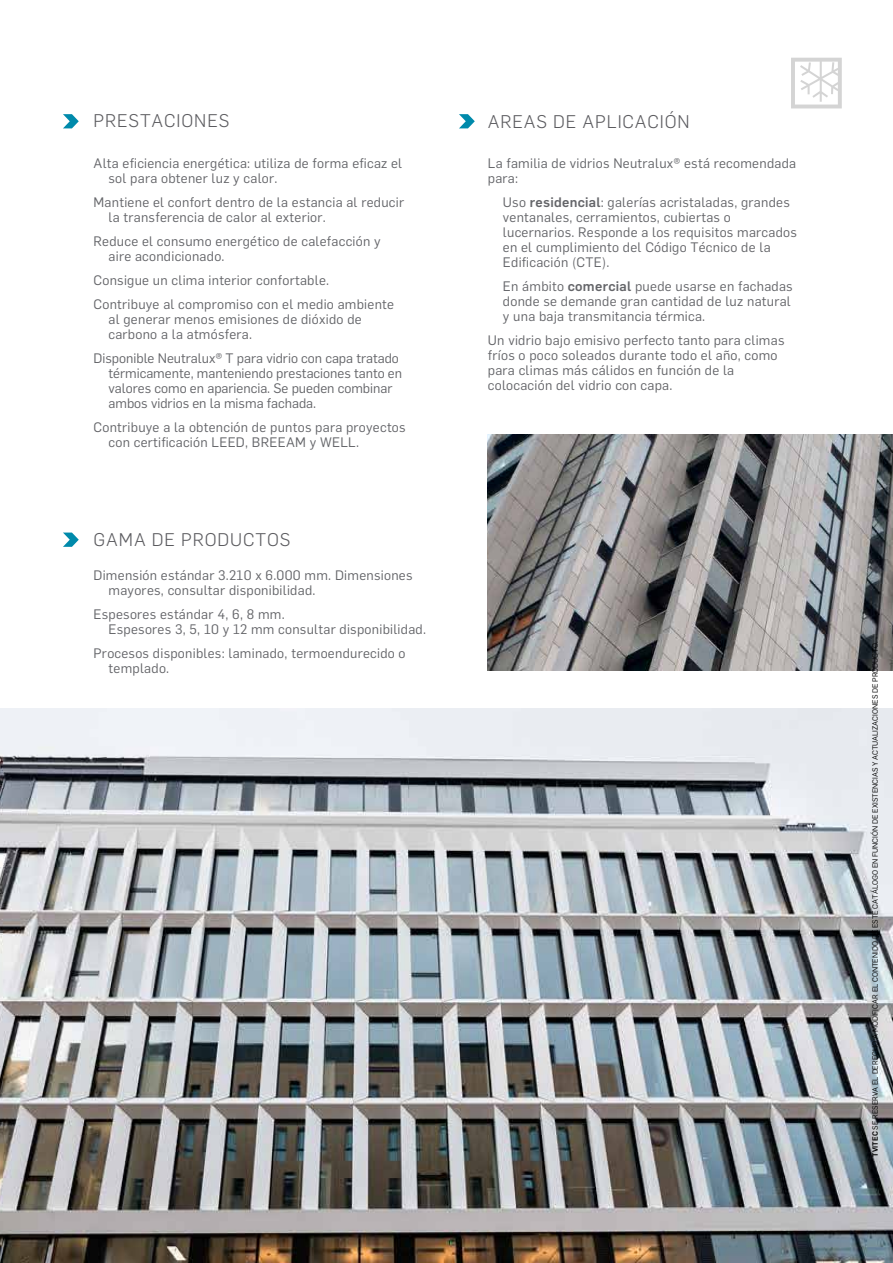
<style>
.page{position:relative;width:893px;height:1263px;background:#fff}
.page>*{position:absolute;margin:0;border:0;box-sizing:border-box;transform-origin:0 0}
.t1{font:300 18px "Flama";letter-spacing:.05em;color:#5b5b5f}
.t2{font:13.5px/15px "Flama";letter-spacing:.02em;color:#646569}
.t3{font:13.5px/15px "Flama";color:#646569}
.t4{font:7.5px "Flama";color:#000}
.s1{font-weight:500}
</style>
<div class="page">
<img style="left:488px;top:435px;width:405px;height:235px">
<svg style="left:63px;top:533px;width:16px;height:14px"></svg>
<img style="left:0;top:708px;width:893px;height:555px">
<svg style="left:63px;top:114px;width:16px;height:14px"></svg>
<svg style="left:459px;top:114px;width:16px;height:14px"></svg>
<svg style="left:791px;top:58px;width:51px;height:50px"></svg>
<h1 class="t1" style="left:94px;top:109px;width:137px">PRESTACIONES</h1>
<h1 class="t1" style="left:488px;top:109px;width:203px">AREAS DE APLICACIÓN</h1>
<p class="t2" style="left:109px;top:155px;width:295px;text-indent:-15px">Alta eficiencia energética: utiliza de forma eficaz el sol para obtener luz y calor.</p>
<p class="t2" style="left:109px;top:194px;width:297px;text-indent:-15px">Mantiene el confort dentro de la estancia al reducir la transferencia de calor al exterior.</p>
<p class="t2" style="left:109px;top:233px;width:274px;text-indent:-15px">Reduce el consumo energético de calefacción y aire acondicionado.</p>
<p class="t2" style="left:94px;top:268px;width:302px;line-height:24px">Consigue un clima interior confortable.<br>Contribuye al compromiso con el medio ambiente</p>
<p class="t2" style="left:109px;top:311px;width:255px">al generar menos emisiones de dióxido de carbono a la atmósfera.</p>
<p class="t3" style="left:109px;top:350px;width:295px;text-indent:-15px">Disponible Neutralux® T para vidrio con capa tratado térmicamente, manteniendo prestaciones tanto en valores como en apariencia. Se pueden combinar ambos vidrios en la misma fachada.</p>
<p class="t2" style="left:109px;top:419px;width:299px;text-indent:-15px">Contribuye a la obtención de puntos para proyectos con certificación LEED, BREEAM y WELL.</p>
<h1 class="t1" style="left:94px;top:527px;width:198px">GAMA DE PRODUCTOS</h1>
<p class="t2" style="left:109px;top:566px;width:306px;text-indent:-15px">Dimensión estándar 3.210 x 6.000 mm. Dimensiones mayores, consultar disponibilidad.</p>
<p class="t2" style="left:109px;top:605px;width:319px;text-indent:-15px">Espesores estándar 4, 6, 8 mm.<br>Espesores 3, 5, 10 y 12 mm consultar disponibilidad.</p>
<p class="t2" style="left:109px;top:644px;width:299px;text-indent:-15px">Procesos disponibles: laminado, termoendurecido o templado.</p>
<p class="t2" style="left:488px;top:155px;width:310px">La familia de vidrios Neutralux® está recomendada para:</p>
<p class="t2" style="left:503px;top:194px;width:296px">Uso <span class="s1">residencial</span>: galerías acristaladas, grandes ventanales, cerramientos, cubiertas o lucernarios. Responde a los requisitos marcados en el cumplimiento del Código Técnico de la Edificación (CTE).</p>
<p class="t2" style="left:503px;top:278px;width:291px">En ámbito <span class="s1">comercial</span> puede usarse en fachadas donde se demande gran cantidad de luz natural y una baja transmitancia térmica.</p>
<p class="t2" style="left:488px;top:332px;width:298px">Un vidrio bajo emisivo perfecto tanto para climas fríos o poco soleados durante todo el año, como para climas más cálidos en función de la colocación del vidrio con capa.</p>
<p class="t4" style="left:870px;top:1156px;width:516px;rotate:-90deg"><span class="s1">TVITEC</span> SE RESERVA EL DERECHO A MODIFICAR EL CONTENIDO DE ESTE CATÁLOGO EN FUNCIÓN DE EXISTENCIAS Y ACTUALIZACIONES DE PRODUCTO.</p>
</div>
